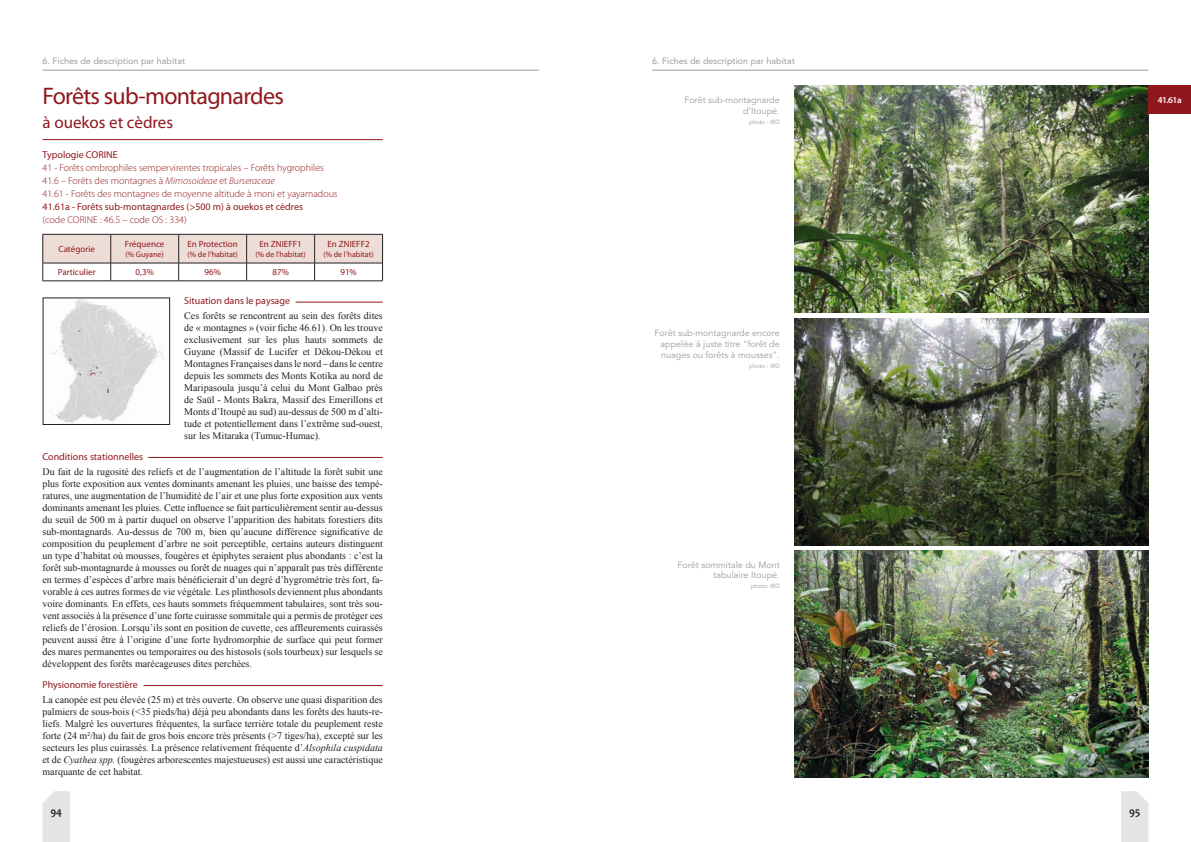
<style>
.page{position:relative;width:1191px;height:842px;background:#fff}
.page>*{position:absolute;margin:0;border:0;box-sizing:border-box;transform-origin:0 0}
.t1{font:24px "Myriad Pro";letter-spacing:-.03em;color:#90181c}
.t2{font:17px "Myriad Pro";color:#90181c}
.t3{font:700 11px "Candara";color:#231f21}
.t4{font:10px/12px "Times New Roman";color:#231f21;text-align:justify}
.t5{font:300 10px "Myriad Pro";color:#90181c}
.t6{font:10px "Myriad Pro";color:#90181c}
.t7{font:9px/10.8px "Avenir";color:#9a9c9e;text-align:right}
.t8{font:9px "Myriad Pro";color:#90181c}
.t9{font:9px "Avenir";color:#9a9c9e}
.t10{font:600 9px "Myriad Pro";color:#fff}
.t11{font:8px "Myriad Pro";color:#90181c}
.t12{font:6px "Avenir";color:#9a9c9e}
.s1{font-style:italic}
</style>
<div class="page">
<hr style="left:43px;top:70px;width:496px;height:1px;background:#9a9c9e">
<svg style="left:43px;top:791px;width:27px;height:51px"></svg>
<hr style="left:652px;top:70px;width:496px;height:1px;background:#9a9c9e">
<svg style="left:1121px;top:791px;width:27px;height:51px"></svg>
<svg style="left:42px;top:69px;width:341px;height:212px"></svg>
<hr style="left:43px;top:281px;width:68px;height:1px;background:#231f21">
<hr style="left:111px;top:281px;width:68px;height:1px;background:#231f21">
<hr style="left:179px;top:281px;width:68px;height:1px;background:#231f21">
<hr style="left:247px;top:281px;width:67px;height:1px;background:#231f21">
<hr style="left:314px;top:281px;width:69px;height:1px;background:#231f21">
<img style="left:51px;top:299px;width:113px;height:124px">
<div style="left:43px;top:297px;width:127px;height:128px;border:1px solid #231f21"></div>
<img style="left:794px;top:551px;width:354px;height:227px">
<img style="left:794px;top:86px;width:354px;height:227px">
<img style="left:794px;top:318px;width:354px;height:227px">
<hr style="left:296px;top:302px;width:87px;height:1px;background:#90181c">
<hr style="left:148px;top:457px;width:235px;height:1px;background:#90181c">
<hr style="left:144px;top:685px;width:239px;height:1px;background:#90181c">
<div style="left:1148px;top:86px;width:43px;height:28px;background:#90181c"></div>
<p class="t9" style="left:43px;top:55px;width:144px">6. Fiches de description par habitat</p>
<p class="t1" style="left:43px;top:81px;width:243px">Forêts sub-montagnardes</p>
<p class="t2" style="left:43px;top:111px;width:132px">à ouekos et cèdres</p>
<p class="t6" style="left:43px;top:148px;width:77px">Typologie CORINE</p>
<p class="t5" style="left:43px;top:162px;width:283px">41 - Forêts ombrophiles sempervirentes tropicales – Forêts hygrophiles</p>
<p class="t5" style="left:43px;top:175px;width:234px">41.6 – Forêts des montagnes à <span class="s1">Mimosoideae</span> et <span class="s1">Burseraceae</span></p>
<p class="t5" style="left:43px;top:188px;width:297px">41.61 - Forêts des montagnes de moyenne altitude à moni et yayamadous</p>
<p class="t6" style="left:43px;top:200px;width:262px">41.61a - Forêts sub-montagnardes (&gt;500 m) à ouekos et cèdres</p>
<p class="t5" style="left:43px;top:214px;width:146px">(code CORINE : 46.5 – code OS : 334)</p>
<p class="t8" style="left:59px;top:243px;width:38px">Catégorie</p>
<p class="t8" style="left:125px;top:239px;width:41px">Fréquence</p>
<p class="t11" style="left:126px;top:249px;width:40px">(% Guyane)</p>
<p class="t8" style="left:187px;top:239px;width:52px">En Protection</p>
<p class="t11" style="left:187px;top:249px;width:52px">(% de l’habitat)</p>
<p class="t8" style="left:259px;top:239px;width:44px">En ZNIEFF1</p>
<p class="t11" style="left:255px;top:249px;width:52px">(% de l’habitat)</p>
<p class="t8" style="left:327px;top:239px;width:44px">En ZNIEFF2</p>
<p class="t11" style="left:323px;top:249px;width:52px">(% de l’habitat)</p>
<p class="t8" style="left:58px;top:267px;width:39px">Particulier</p>
<p class="t8" style="left:136px;top:267px;width:20px">0,3%</p>
<p class="t8" style="left:204px;top:267px;width:18px">96%</p>
<p class="t8" style="left:272px;top:267px;width:18px">87%</p>
<p class="t8" style="left:340px;top:267px;width:18px">91%</p>
<p class="t6" style="left:184px;top:295px;width:107px">Situation dans le paysage</p>
<p class="t4" style="left:184px;top:310px;width:200px">Ces forêts se rencontrent au sein des forêts dites de « montagnes » (voir fiche 46.61). On les trouve exclusivement sur les plus hauts sommets de Guyane (Massif de Lucifer et Dékou-Dékou et Montagnes Françaises dans le nord – dans le centre depuis les sommets des Monts Kotika au nord de Maripasoula jusqu’à celui du Mont Galbao près de Saül - Monts Bakra, Massif des Emerillons et Monts d’Itoupé au sud) au-dessus de 500 m d’alti&shy;tude et potentiellement dans l’extrême sud-ouest, sur les Mitaraka (Tumuc-Humac).</p>
<p class="t6" style="left:43px;top:451px;width:102px">Conditions stationnelles</p>
<p class="t4" style="left:43px;top:465px;width:342px">Du fait de la rugosité des reliefs et de l’augmentation de l’altitude la forêt subit une plus forte exposition aux ventes dominants amenant les pluies, une baisse des tempé&shy;ratures, une augmentation de l’humidité de l’air et une plus forte exposition aux vents dominants amenant les pluies. Cette influence se fait particulièrement sentir au-dessus du seuil de 500 m à partir duquel on observe l’apparition des habitats forestiers dits sub-montagnards. Au-dessus de 700 m, bien qu’aucune différence significative de composition du peuplement d’arbre ne soit perceptible, certains auteurs distinguent un type d’habitat où mousses, fougères et épiphytes seraient plus abondants : c’est la forêt sub-montagnarde à mousses ou forêt de nuages qui n’apparaît pas très différente en termes d’espèces d’arbre mais bénéficierait d’un degré d’hygrométrie très fort, fa&shy;vorable à ces autres formes de vie végétale. Les plinthosols deviennent plus abondants voire dominants. En effets, ces hauts sommets fréquemment tabulaires, sont très sou&shy;vent associés à la présence d’une forte cuirasse sommitale qui a permis de protéger ces reliefs de l’érosion. Lorsqu’ils sont en position de cuvette, ces affleurements cuirassés peuvent aussi être à l’origine d’une forte hydromorphie de surface qui peut former des mares permanentes ou temporaires ou des histosols (sols tourbeux) sur lesquels se développent des forêts marécageuses dites perchées.</p>
<p class="t6" style="left:43px;top:678px;width:97px">Physionomie forestière</p>
<p class="t4" style="left:43px;top:693px;width:342px">La canopée est peu élevée (25 m) et très ouverte. On observe une quasi disparition des palmiers de sous-bois (&lt;35 pieds/ha) déjà peu abondants dans les forêts des hauts-re&shy;liefs. Malgré les ouvertures fréquentes, la surface terrière totale du peuplement reste forte (24 m²/ha) du fait de gros bois encore très présents (&gt;7 tiges/ha), excepté sur les secteurs les plus cuirassés. La présence relativement fréquente d’<span class="s1">Alsophila cuspidata </span>et de <span class="s1">Cyathea spp.</span> (fougères arborescentes majestueuses) est aussi une caractéristique marquante de cet habitat.</p>
<p class="t3" style="left:50px;top:805px;width:13px">94</p>
<p class="t9" style="left:652px;top:55px;width:144px">6. Fiches de description par habitat</p>
<p class="t7" style="left:684px;top:95px;width:97px">Forêt sub-montagnarde d’Itoupé.</p>
<p class="t12" style="left:749px;top:119px;width:32px">photo : IRD</p>
<p class="t7" style="left:660px;top:328px;width:121px;text-align:justify;text-indent:-6px">Forêt sub-montagnarde encore appelée à juste titre "forêt de nuages ou forêts à mousses".</p>
<p class="t12" style="left:749px;top:362px;width:32px">photo : IRD</p>
<p class="t7" style="left:677px;top:559px;width:104px">Forêt sommitale du Mont tabulaire Itoupé.</p>
<p class="t12" style="left:750px;top:583px;width:31px">photo: IRD</p>
<p class="t10" style="left:1157px;top:94px;width:25px">41.61a</p>
<p class="t3" style="left:1129px;top:805px;width:13px">95</p>
</div>
